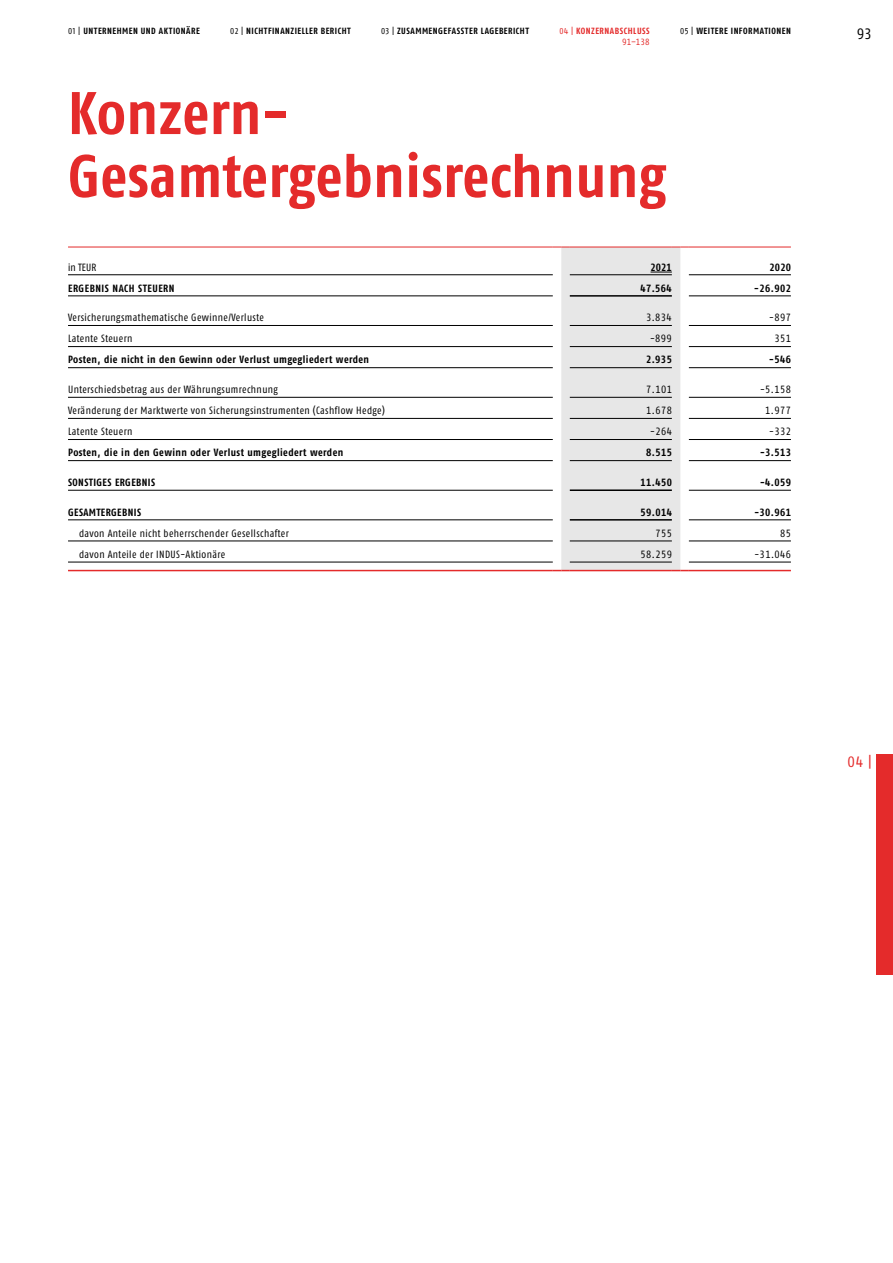
<style>
.page{position:relative;width:893px;height:1263px;background:#fff}
.page>*{position:absolute;margin:0;border:0;box-sizing:border-box;transform-origin:0 0}
.t1{font:700 condensed 60px/63px "Fago Pro";letter-spacing:.005em;color:#e42b2b}
.t2{font:condensed 15px "Fago Pro";color:#e42b2b}
.t3{font:condensed 15px "Fago Pro";color:#000}
.t4{font:condensed 10.5px "Fago Pro";letter-spacing:.04em;color:#000}
.t5{font:700 condensed 10.5px "Fago Pro";letter-spacing:.04em;color:#000}
.t6{font:700 condensed 9px "Fago Pro";letter-spacing:.055em;color:#000}
.t7{font:700 condensed 9px "Fago Pro";letter-spacing:.055em;color:#e42b2b}
.t8{font:condensed 9px "Fago Pro";color:#e42b2b}
.s1{font-weight:400}
</style>
<div class="page">
<hr style="left:68px;top:296px;width:485px;height:1px;background:#000">
<hr style="left:68px;top:325px;width:485px;height:1px;background:#000">
<hr style="left:68px;top:346px;width:485px;height:1px;background:#000">
<hr style="left:68px;top:367px;width:485px;height:1px;background:#000">
<hr style="left:68px;top:397px;width:485px;height:1px;background:#000">
<hr style="left:68px;top:418px;width:485px;height:1px;background:#000">
<hr style="left:68px;top:439px;width:485px;height:1px;background:#000">
<hr style="left:68px;top:460px;width:485px;height:1px;background:#000">
<hr style="left:68px;top:490px;width:485px;height:1px;background:#000">
<hr style="left:68px;top:520px;width:485px;height:1px;background:#000">
<hr style="left:68px;top:562px;width:485px;height:1px;background:#000">
<hr style="left:689px;top:296px;width:102px;height:1px;background:#000">
<hr style="left:689px;top:325px;width:102px;height:1px;background:#000">
<hr style="left:689px;top:346px;width:102px;height:1px;background:#000">
<hr style="left:689px;top:367px;width:102px;height:1px;background:#000">
<hr style="left:689px;top:397px;width:102px;height:1px;background:#000">
<hr style="left:689px;top:418px;width:102px;height:1px;background:#000">
<hr style="left:689px;top:439px;width:102px;height:1px;background:#000">
<hr style="left:689px;top:460px;width:102px;height:1px;background:#000">
<hr style="left:689px;top:490px;width:102px;height:1px;background:#000">
<hr style="left:689px;top:520px;width:102px;height:1px;background:#000">
<hr style="left:68px;top:541px;width:485px;height:1px;background:#000">
<hr style="left:689px;top:541px;width:102px;height:1px;background:#000">
<hr style="left:689px;top:562px;width:102px;height:1px;background:#000">
<hr style="left:68px;top:247px;width:485px;height:1px;background:#e42b2b">
<hr style="left:689px;top:247px;width:102px;height:1px;background:#e42b2b">
<hr style="left:68px;top:570px;width:485px;height:1px;background:#e42b2b">
<hr style="left:689px;top:570px;width:102px;height:1px;background:#e42b2b">
<hr style="left:68px;top:274px;width:485px;height:1px;background:#000">
<hr style="left:689px;top:274px;width:102px;height:1px;background:#000">
<svg style="left:553px;top:247px;width:136px;height:324px;background:#e1e1e1"></svg>
<div style="left:876px;top:755px;width:17px;height:220px;background:#e42b2b"></div>
<p class="t6" style="left:68px;top:25px;width:133px"><span class="s1">01 |</span> UNTERNEHMEN UND AKTIONÄRE</p>
<p class="t6" style="left:230px;top:25px;width:122px"><span class="s1">02 |</span> NICHTFINANZIELLER BERICHT</p>
<p class="t6" style="left:381px;top:25px;width:149px"><span class="s1">03 |</span> ZUSAMMENGEFASSTER LAGEBERICHT</p>
<p class="t7" style="left:559px;top:25px;width:92px"><span class="s1">04 |</span> KONZERNABSCHLUSS</p>
<p class="t6" style="left:680px;top:25px;width:112px"><span class="s1">05 |</span> WEITERE INFORMATIONEN</p>
<p class="t8" style="left:622px;top:36px;width:29px">91–138</p>
<h1 class="t1" style="left:68px;top:82px;width:600px">Konzern-<br>Gesamtergebnisrechnung</h1>
<p class="t4" style="left:68px;top:261px;width:30px">in TEUR</p>
<p class="t5" style="left:650px;top:261px;width:23px">2021</p>
<p class="t5" style="left:770px;top:261px;width:23px">2020</p>
<p class="t5" style="left:68px;top:282px;width:108px">ERGEBNIS NACH STEUERN</p>
<p class="t5" style="left:640px;top:282px;width:33px">47.564</p>
<p class="t5" style="left:754px;top:282px;width:38px">-26.902</p>
<p class="t4" style="left:68px;top:311px;width:197px">Versicherungsmathematische Gewinne/Verluste</p>
<p class="t4" style="left:646px;top:311px;width:27px">3.834</p>
<p class="t4" style="left:769px;top:311px;width:23px">-897</p>
<p class="t4" style="left:68px;top:332px;width:66px">Latente Steuern</p>
<p class="t4" style="left:650px;top:332px;width:23px">-899</p>
<p class="t4" style="left:774px;top:332px;width:18px">351</p>
<p class="t5" style="left:68px;top:353px;width:303px">Posten, die nicht in den Gewinn oder Verlust umgegliedert werden</p>
<p class="t5" style="left:646px;top:353px;width:27px">2.935</p>
<p class="t5" style="left:769px;top:353px;width:23px">-546</p>
<p class="t4" style="left:68px;top:383px;width:211px">Unterschiedsbetrag aus der Währungsumrechnung</p>
<p class="t4" style="left:646px;top:383px;width:27px">7.101</p>
<p class="t4" style="left:760px;top:383px;width:32px">-5.158</p>
<p class="t4" style="left:68px;top:404px;width:318px">Veränderung der Marktwerte von Sicherungsinstrumenten (Cashflow Hedge)</p>
<p class="t4" style="left:646px;top:404px;width:27px">1.678</p>
<p class="t4" style="left:765px;top:404px;width:27px">1.977</p>
<p class="t4" style="left:68px;top:425px;width:66px">Latente Steuern</p>
<p class="t4" style="left:650px;top:425px;width:23px">-264</p>
<p class="t4" style="left:769px;top:425px;width:23px">-332</p>
<p class="t5" style="left:68px;top:446px;width:277px">Posten, die in den Gewinn oder Verlust umgegliedert werden</p>
<p class="t5" style="left:646px;top:446px;width:27px">8.515</p>
<p class="t5" style="left:760px;top:446px;width:32px">-3.513</p>
<p class="t5" style="left:68px;top:476px;width:89px">SONSTIGES ERGEBNIS</p>
<p class="t5" style="left:640px;top:476px;width:33px">11.450</p>
<p class="t5" style="left:760px;top:476px;width:32px">-4.059</p>
<p class="t5" style="left:68px;top:506px;width:74px">GESAMTERGEBNIS</p>
<p class="t5" style="left:640px;top:506px;width:33px">59.014</p>
<p class="t5" style="left:754px;top:506px;width:38px">-30.961</p>
<p class="t4" style="left:79px;top:527px;width:211px">davon Anteile nicht beherrschender Gesellschafter</p>
<p class="t4" style="left:655px;top:527px;width:18px">755</p>
<p class="t4" style="left:780px;top:527px;width:12px">85</p>
<p class="t4" style="left:79px;top:548px;width:148px">davon Anteile der INDUS-Aktionäre</p>
<p class="t4" style="left:641px;top:548px;width:33px">58.259</p>
<p class="t4" style="left:754px;top:548px;width:38px">-31.046</p>
<h2 class="t3" style="left:857px;top:25px;width:17px">93</h2>
<h2 class="t2" style="left:848px;top:752px;width:26px">04 |</h2>
</div>
